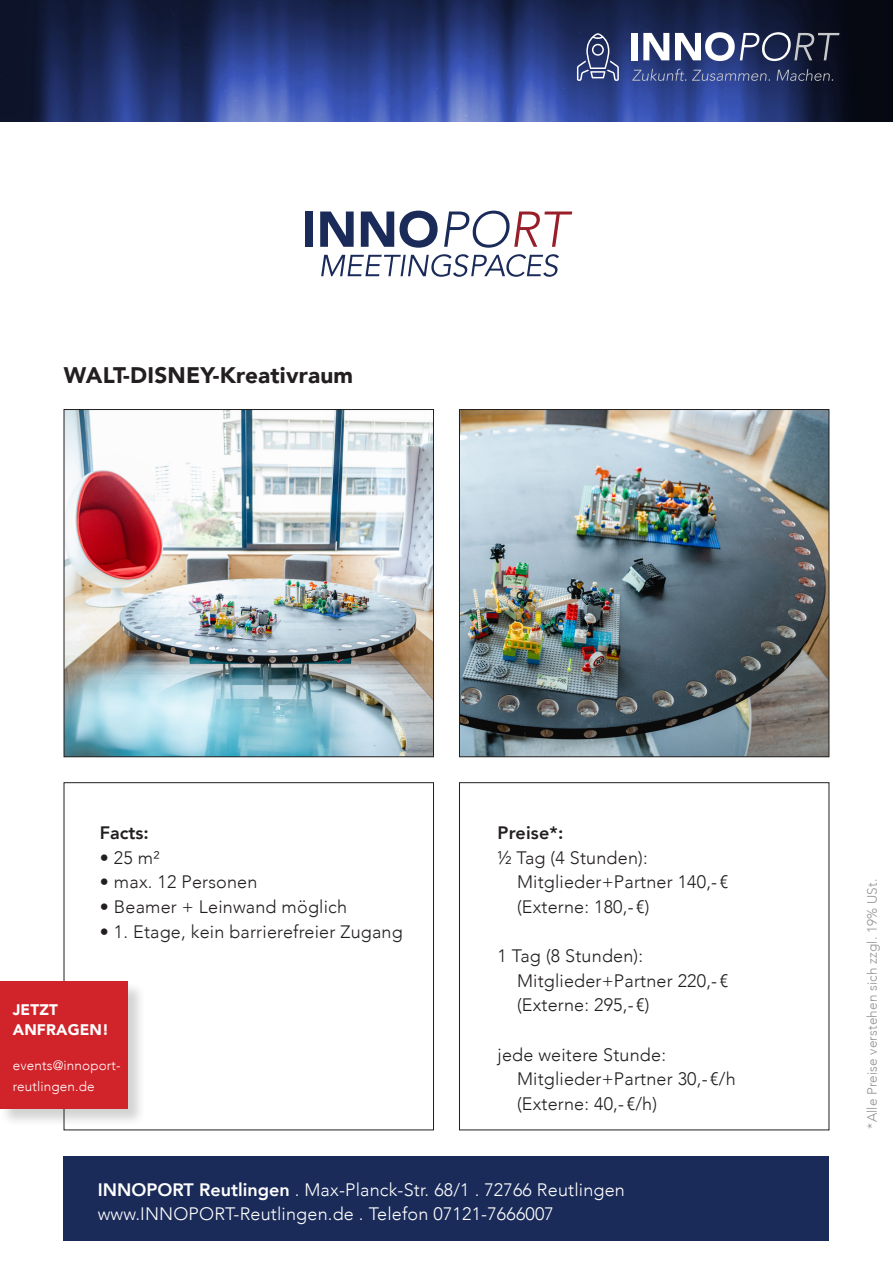
<style>
.page{position:relative;width:893px;height:1263px;background:#fff}
.page>*{position:absolute;margin:0;border:0;box-sizing:border-box;transform-origin:0 0}
._1_Headline__Hypatia_ExtraLight__28pt__0_{font:900 22.5px "Avenir";letter-spacing:.01em;color:#231f20}
._3_Fließtext__Hypathia_Light__9_5pt__10__{font:300 18px "Avenir";letter-spacing:.01em;color:#231f20}
._1_Headline__Hypatia_ExtraLight__28pt__0_-2{font:300 18px "Avenir";letter-spacing:.01em;color:#fff}
._3_Fließtext__Hypathia_Light__9_5pt__10__-2{font:800 18px "Avenir";letter-spacing:.01em;color:#231f20}
._1_Headline__Hypatia_ExtraLight__28pt__0_-3{font:800 18px "Avenir";color:#231f20}
._3_Fließtext__Hypathia_Light__9_5pt__10__-3{font:900 15.3px "Avenir";letter-spacing:.01em;color:#fff}
._3_Fließtext__Hypathia_Light__9_5pt__10__-4{font:300 13.5px "Avenir";letter-spacing:.01em;color:#939598}
._3_Fließtext__Hypathia_Light__9_5pt__10__-5{font:300 13.5px/21px "Avenir";letter-spacing:.01em;color:#fff}
.s1{font-weight:800}
</style>
<div class="page">
<img style="left:461px;top:411px;width:366px;height:344px">
<div style="left:459px;top:409px;width:370px;height:348px;border:1px solid #231f20"></div>
<img style="left:66px;top:411px;width:366px;height:344px">
<div style="left:64px;top:409px;width:370px;height:348px;border:1px solid #231f20"></div>
<div style="left:459px;top:782px;width:370px;height:348px;border:1px solid #231f20"></div>
<div style="left:64px;top:1157px;width:765px;height:84px;background:#1b2b59"></div>
<img style="left:0;top:0;width:893px;height:121px">
<div style="left:632px;top:33px;width:6px;height:27px;background:#fff"></div>
<svg style="left:643px;top:33px;width:26px;height:27px"></svg>
<svg style="left:675px;top:32px;width:164px;height:29px"></svg>
<svg style="left:632px;top:69px;width:54px;height:12px"></svg>
<svg style="left:692px;top:70px;width:78px;height:11px"></svg>
<svg style="left:777px;top:69px;width:56px;height:12px"></svg>
<svg style="left:577px;top:33px;width:42px;height:48px;background:#485581"></svg>
<div style="left:305px;top:211px;width:8px;height:36px;background:#1b2b59"></div>
<svg style="left:320px;top:211px;width:34px;height:36px"></svg>
<svg style="left:361px;top:211px;width:33px;height:36px"></svg>
<svg style="left:400px;top:211px;width:38px;height:37px"></svg>
<svg style="left:444px;top:211px;width:128px;height:37px"></svg>
<svg style="left:321px;top:254px;width:238px;height:23px"></svg>
<div style="left:0;top:982px;width:146px;height:145px;background:#231f20;opacity:.2"></div>
<div style="left:0;top:982px;width:128px;height:127px;background:#d1232a"></div>
<p class="_1_Headline__Hypatia_ExtraLight__28pt__0_" style="left:64px;top:356px;width:291px">WALT-DISNEY-Kreativraum</p>
<p class="_1_Headline__Hypatia_ExtraLight__28pt__0_-3" style="left:100px;top:819px;width:50px">Facts:</p>
<p class="_3_Fließtext__Hypathia_Light__9_5pt__10__" style="left:100px;top:847px;width:61px">• 25 m²</p>
<p class="_3_Fließtext__Hypathia_Light__9_5pt__10__" style="left:100px;top:871px;width:159px">• max. 12 Personen</p>
<p class="_3_Fließtext__Hypathia_Light__9_5pt__10__" style="left:100px;top:896px;width:249px">• Beamer + Leinwand möglich</p>
<p class="_3_Fließtext__Hypathia_Light__9_5pt__10__" style="left:100px;top:921px;width:304px">• 1. Etage, kein barrierefreier Zugang</p>
<p class="_3_Fließtext__Hypathia_Light__9_5pt__10__-3" style="left:13px;top:996px;width:47px">JETZT</p>
<p class="_3_Fließtext__Hypathia_Light__9_5pt__10__-3" style="left:13px;top:1017px;width:98px">ANFRAGEN!</p>
<p class="_3_Fließtext__Hypathia_Light__9_5pt__10__-5" style="left:13px;top:1055px;width:109px">events@innoport&shy;reutlingen.de</p>
<p class="_3_Fließtext__Hypathia_Light__9_5pt__10__-2" style="left:497px;top:819px;width:67px">Preise*:</p>
<p class="_3_Fließtext__Hypathia_Light__9_5pt__10__" style="left:497px;top:847px;width:152px">½ Tag (4 Stunden):</p>
<p class="_3_Fließtext__Hypathia_Light__9_5pt__10__" style="left:517px;top:871px;width:213px">Mitglieder+Partner 140,- €</p>
<p class="_3_Fließtext__Hypathia_Light__9_5pt__10__" style="left:517px;top:896px;width:134px">(Externe: 180,- €)</p>
<p class="_3_Fließtext__Hypathia_Light__9_5pt__10__" style="left:497px;top:945px;width:147px">1 Tag (8 Stunden):</p>
<p class="_3_Fließtext__Hypathia_Light__9_5pt__10__" style="left:517px;top:970px;width:213px">Mitglieder+Partner 220,- €</p>
<p class="_3_Fließtext__Hypathia_Light__9_5pt__10__" style="left:517px;top:994px;width:134px">(Externe: 295,- €)</p>
<p class="_3_Fließtext__Hypathia_Light__9_5pt__10__" style="left:497px;top:1044px;width:170px">jede weitere Stunde:</p>
<p class="_3_Fließtext__Hypathia_Light__9_5pt__10__" style="left:517px;top:1068px;width:220px">Mitglieder+Partner 30,- €/h</p>
<p class="_3_Fließtext__Hypathia_Light__9_5pt__10__" style="left:517px;top:1093px;width:142px">(Externe: 40,- €/h)</p>
<p class="_1_Headline__Hypatia_ExtraLight__28pt__0_-2" style="left:98px;top:1179px;width:529px"><span class="s1">INNOPORT Reutlingen</span> . Max-Planck-Str. 68/1 . 72766 Reutlingen</p>
<p class="_1_Headline__Hypatia_ExtraLight__28pt__0_-2" style="left:98px;top:1203px;width:458px">www.INNOPORT-Reutlingen.de . Telefon 07121-7666007</p>
<p class="_3_Fließtext__Hypathia_Light__9_5pt__10__-4" style="left:864px;top:1128px;width:251px;rotate:-90deg">*Alle Preise verstehen sich zzgl. 19% USt.</p>
</div>
